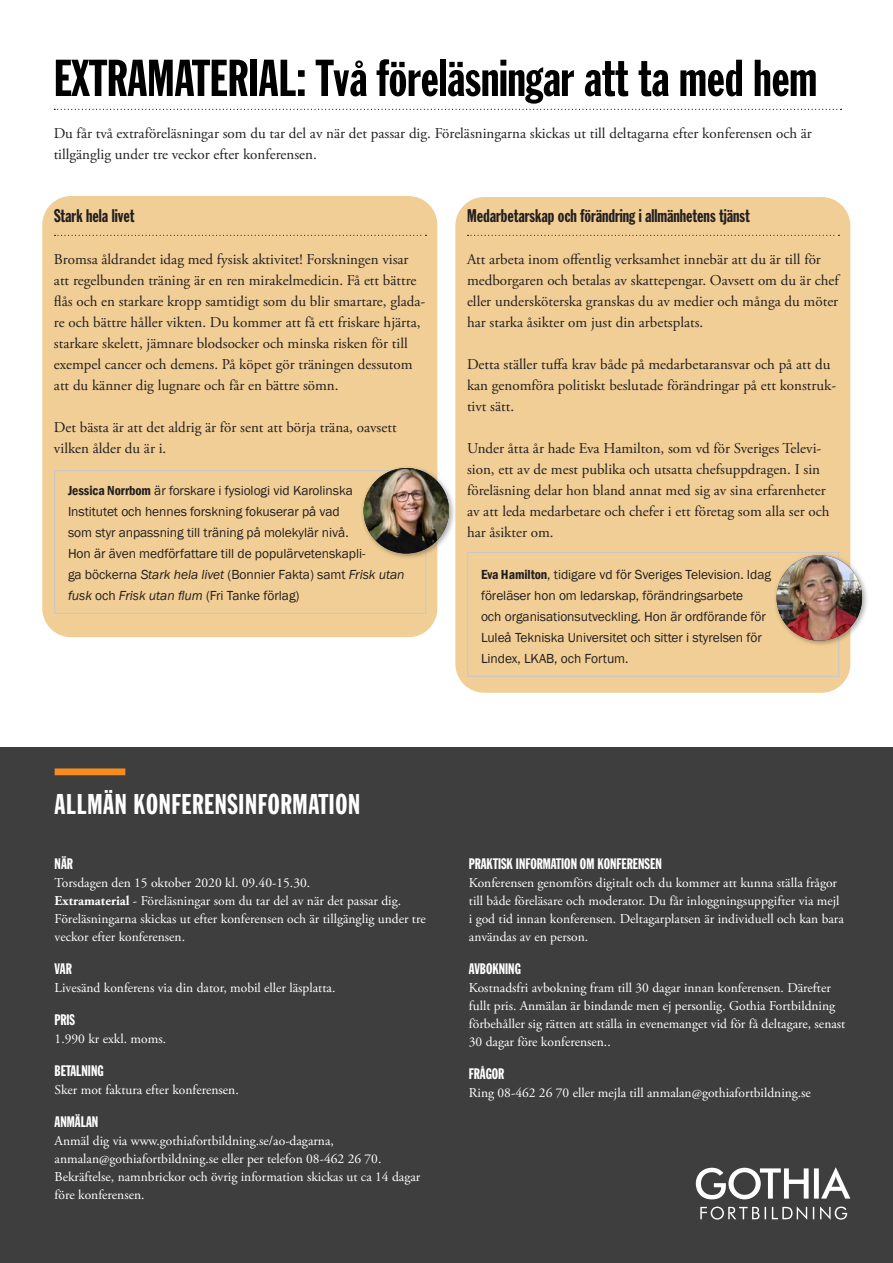
<style>
.page{position:relative;width:893px;height:1263px;background:#fff}
.page>*{position:absolute;margin:0;border:0;box-sizing:border-box;transform-origin:0 0}
.t1{font:51px "Franklin Gothic Std Extra Cond";color:#000001}
.t2{font:28.2px "Franklin Gothic Std Extra Cond";letter-spacing:.025em;color:#fff}
.t3{font:18px "Franklin Gothic Std Extra Cond";color:#231f20}
.t4{font:15px/21px "Adobe Garamond Pro";color:#231f20}
.t5{font:15px "Franklin Gothic Std Extra Cond";color:#fff}
.t6{font:13.5px/18px "Adobe Garamond Pro";color:#fff}
.t7{font:13.5px/21px "Franklin Gothic";letter-spacing:-.005em;color:#231f20}
.s1{font-weight:600;font-stretch:condensed}
.s2{font-style:italic}
.s3{font-weight:700}
</style>
<div class="page">
<div style="left:42px;top:196px;width:395px;height:441px;background:#f1ce95;border-radius:29px"></div>
<svg style="left:55px;top:235px;width:371px;height:1px"></svg>
<div style="left:54px;top:470px;width:372px;height:144px;border:1px solid #c7c8ca"></div>
<div style="left:360px;top:465px;width:96px;height:95px;background:#231f20;opacity:.4"></div>
<img style="left:364px;top:468px;width:85px;height:85px;border-radius:43px">
<svg style="left:54px;top:109px;width:787px;height:1px"></svg>
<div style="left:455px;top:197px;width:395px;height:496px;background:#f1ce95;border-radius:29px"></div>
<svg style="left:468px;top:235px;width:371px;height:1px"></svg>
<div style="left:467px;top:552px;width:372px;height:125px;border:1px solid #c7c8ca"></div>
<div style="left:773px;top:552px;width:96px;height:96px;background:#231f20;opacity:.4"></div>
<img style="left:777px;top:555px;width:85px;height:86px;border-radius:43px">
<div style="left:0;top:747px;width:893px;height:516px;background:#3e3e3f"></div>
<div style="left:55px;top:768px;width:70px;height:7px;background:#f68b1f"></div>
<svg style="left:700px;top:1206px;width:147px;height:14px"></svg>
<svg style="left:696px;top:1167px;width:154px;height:32px"></svg>
<p class="t1" style="left:54px;top:51px;width:765px">EXTRAMATERIAL: Två föreläsningar att ta med hem</p>
<p class="t4" style="left:54px;top:123px;width:760px">Du får två extraföreläsningar som du tar del av när det passar dig. Föreläsningarna skickas ut till deltagarna efter konferensen och är tillgänglig under tre veckor efter konferensen.</p>
<p class="t3" style="left:54px;top:206px;width:82px">Stark hela livet</p>
<p class="t4" style="left:54px;top:249px;width:373px">Bromsa åldrandet idag med fysisk aktivitet! Forskningen visar att regelbunden träning är en ren mirakelmedicin. Få ett bättre flås och en starkare kropp samtidigt som du blir smartare, glada&shy;re och bättre håller vikten. Du kommer att få ett friskare hjärta, starkare skelett, jämnare blodsocker och minska risken för till exempel cancer och demens. På köpet gör träningen dessutom att du känner dig lugnare och får en bättre sömn.</p>
<p class="t4" style="left:54px;top:417px;width:344px">Det bästa är att det aldrig är för sent att börja träna, oavsett vilken ålder du är i.</p>
<p class="t7" style="left:68px;top:480px;width:338px"><span class="s1">Jessica Norrbom</span> är forskare i fysiologi vid Karolinska Institutet och hennes forskning fokuserar på vad<br>som styr anpassning till träning på molekylär nivå.<br>Hon är även medförfattare till de populärvetenskapli-<br>ga böckerna <span class="s2">Stark hela livet</span> (Bonnier Fakta) samt <span class="s2">Frisk utan fusk</span> och <span class="s2">Frisk utan flum</span> (Fri Tanke förlag)</p>
<p class="t3" style="left:467px;top:206px;width:284px">Medarbetarskap och förändring i allmänhetens tjänst</p>
<p class="t4" style="left:467px;top:249px;width:373px">Att arbeta inom offentlig verksamhet innebär att du är till för medborgaren och betalas av skattepengar. Oavsett om du är chef eller undersköterska granskas du av medier och många du möter har starka åsikter om just din arbetsplats.</p>
<p class="t4" style="left:467px;top:354px;width:371px">Detta ställer tuffa krav både på medarbetaransvar och på att du kan genomföra politiskt beslutade förändringar på ett konstruk&shy;tivt sätt.</p>
<p class="t4" style="left:467px;top:438px;width:364px">Under åtta år hade Eva Hamilton, som vd för Sveriges Televi&shy;sion, ett av de mest publika och utsatta chefsuppdragen. I sin föreläsning delar hon bland annat med sig av sina erfarenheter av att leda medarbetare och chefer i ett företag som alla ser och har åsikter om.</p>
<p class="t7" style="left:481px;top:564px;width:292px"><span class="s1">Eva Hamilton</span>, tidigare vd för Sveriges Television. Idag föreläser hon om ledarskap, förändringsarbete<br>och organisationsutveckling. Hon är ordförande för Luleå Tekniska Universitet och sitter i styrelsen för Lindex, LKAB, och Fortum.</p>
<p class="t2" style="left:55px;top:789px;width:307px">ALLMÄN KONFERENSINFORMATION</p>
<p class="t5" style="left:55px;top:855px;width:20px">NÄR</p>
<p class="t6" style="left:55px;top:874px;width:257px">Torsdagen den 15 oktober 2020 kl. 09.40-15.30.</p>
<p class="t6" style="left:55px;top:892px;width:373px"><span class="s3">Extramaterial</span> - Föreläsningar som du tar del av när det passar dig.<br>Föreläsningarna skickas ut efter konferensen och är tillgänglig under tre veckor efter konferensen.</p>
<p class="t5" style="left:55px;top:960px;width:19px">VAR</p>
<p class="t6" style="left:55px;top:979px;width:282px">Livesänd konferens via din dator, mobil eller läsplatta.</p>
<p class="t5" style="left:55px;top:1011px;width:22px">PRIS</p>
<p class="t6" style="left:55px;top:1030px;width:113px">1.990 kr exkl. moms.</p>
<p class="t5" style="left:55px;top:1062px;width:50px">BETALNING</p>
<p class="t6" style="left:55px;top:1081px;width:186px">Sker mot faktura efter konferensen.</p>
<p class="t5" style="left:55px;top:1113px;width:45px">ANMÄLAN</p>
<p class="t6" style="left:55px;top:1132px;width:367px">Anmäl dig via www.gothiafortbildning.se/ao-dagarna, anmalan@gothiafortbildning.se eller per telefon 08-462 26 70.<br>Bekräftelse, namnbrickor och övrig information skickas ut ca 14 dagar före konferensen.</p>
<p class="t5" style="left:469px;top:855px;width:194px">PRAKTISK INFORMATION OM KONFERENSEN</p>
<p class="t6" style="left:469px;top:874px;width:377px">Konferensen genomförs digitalt och du kommer att kunna ställa frågor till både föreläsare och moderator. Du får inloggningsuppgifter via mejl i god tid innan konferensen. Deltagarplatsen är individuell och kan bara användas av en person.</p>
<p class="t5" style="left:469px;top:960px;width:53px">AVBOKNING</p>
<p class="t6" style="left:469px;top:979px;width:378px">Kostnadsfri avbokning fram till 30 dagar innan konferensen. Därefter fullt pris. Anmälan är bindande men ej personlig. Gothia Fortbildning förbehåller sig rätten att ställa in evenemanget vid för få deltagare, senast 30 dagar före konferensen..</p>
<p class="t5" style="left:469px;top:1065px;width:37px">FRÅGOR</p>
<p class="t6" style="left:469px;top:1084px;width:344px">Ring 08-462 26 70 eller mejla till anmalan@gothiafortbildning.se</p>
</div>
